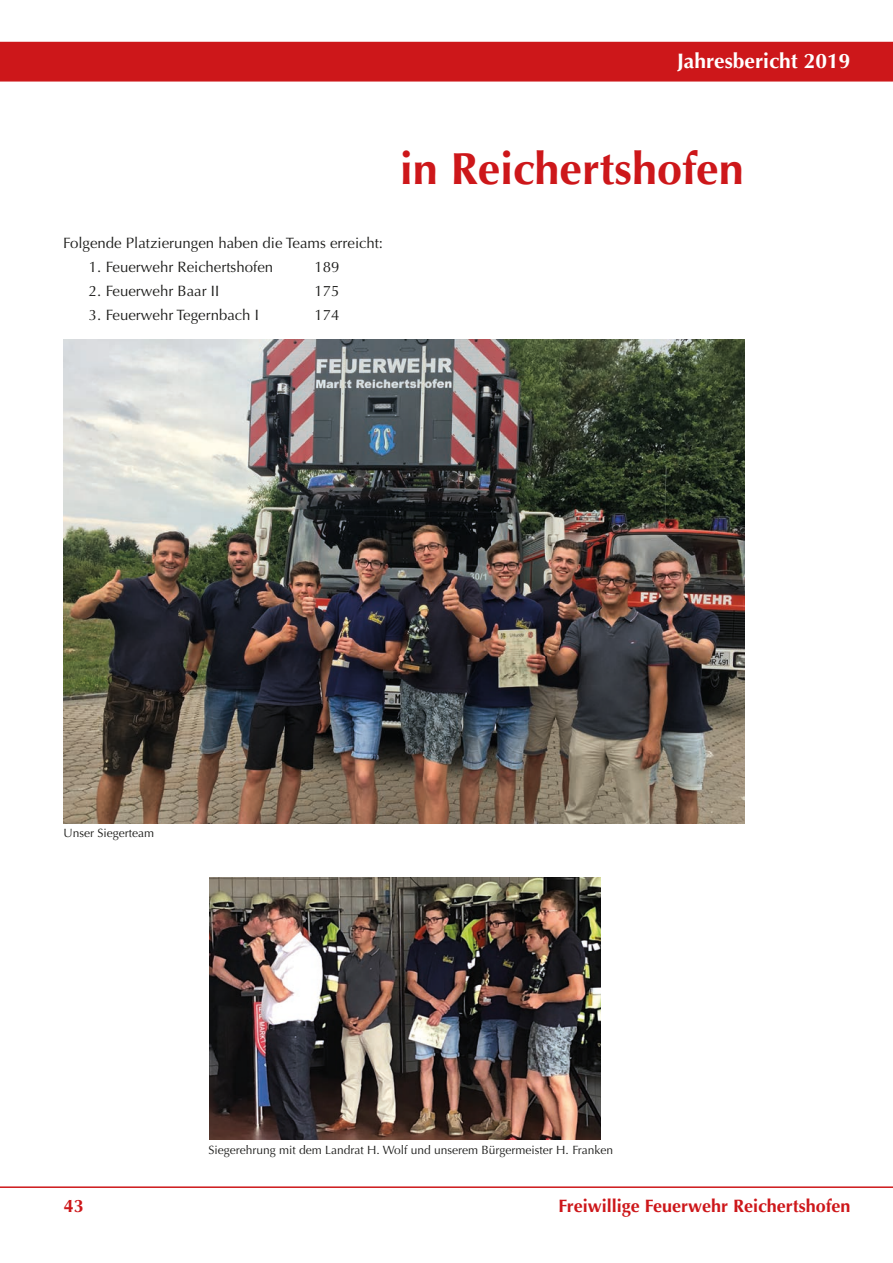
<style>
.page{position:relative;width:893px;height:1263px;background:#fff}
.page>*{position:absolute;margin:0;border:0;box-sizing:border-box;transform-origin:0 0}
.Headline_links{font:700 45px "Optima";color:#cd171a}
.t1{font:700 21px "Optima";color:#fff}
.t2{font:700 18px "Optima";color:#cd171a}
.Zweispaltig_Fließtex{font:15px "Optima";color:#1d1d1b}
.Zweispaltiger_Fließt{font:15px "Optima";color:#1d1d1b}
.Bildlegende_links{font:12px "Optima";color:#1d1d1b}
</style>
<div class="page">
<img style="left:209px;top:877px;width:392px;height:263px">
<img style="left:63px;top:339px;width:681px;height:485px">
<div style="left:0;top:42px;width:893px;height:40px;background:#cd171a"></div>
<hr style="left:0;top:1186px;width:893px;height:2px;background:#cd171a">
<h2 class="t1" style="left:677px;top:49px;width:175px">Jahresbericht 2019</h2>
<p class="Zweispaltiger_Fließt" style="left:63px;top:234px;width:321px">Folgende Platzierungen haben die Teams erreicht:</p>
<p class="Zweispaltig_Fließtex" style="left:89px;top:258px;width:186px">1. Feuerwehr Reichertshofen</p>
<p class="Zweispaltig_Fließtex" style="left:315px;top:258px;width:27px">189</p>
<p class="Zweispaltig_Fließtex" style="left:89px;top:282px;width:132px">2. Feuerwehr Baar II</p>
<p class="Zweispaltig_Fließtex" style="left:315px;top:282px;width:27px">175</p>
<p class="Zweispaltig_Fließtex" style="left:89px;top:306px;width:171px">3. Feuerwehr Tegernbach I</p>
<p class="Zweispaltig_Fließtex" style="left:315px;top:306px;width:27px">174</p>
<p class="Headline_links" style="left:400px;top:142px;width:345px">in Reichertshofen</p>
<p class="Bildlegende_links" style="left:64px;top:826px;width:92px">Unser Siegerteam</p>
<p class="Bildlegende_links" style="left:209px;top:1143px;width:406px">Siegerehrung mit dem Landrat H. Wolf und unserem Bürgermeister H. Franken</p>
<h3 class="t2" style="left:64px;top:1195px;width:22px">43</h3>
<h3 class="t2" style="left:558px;top:1195px;width:293px">Freiwillige Feuerwehr Reichertshofen</h3>
</div>
